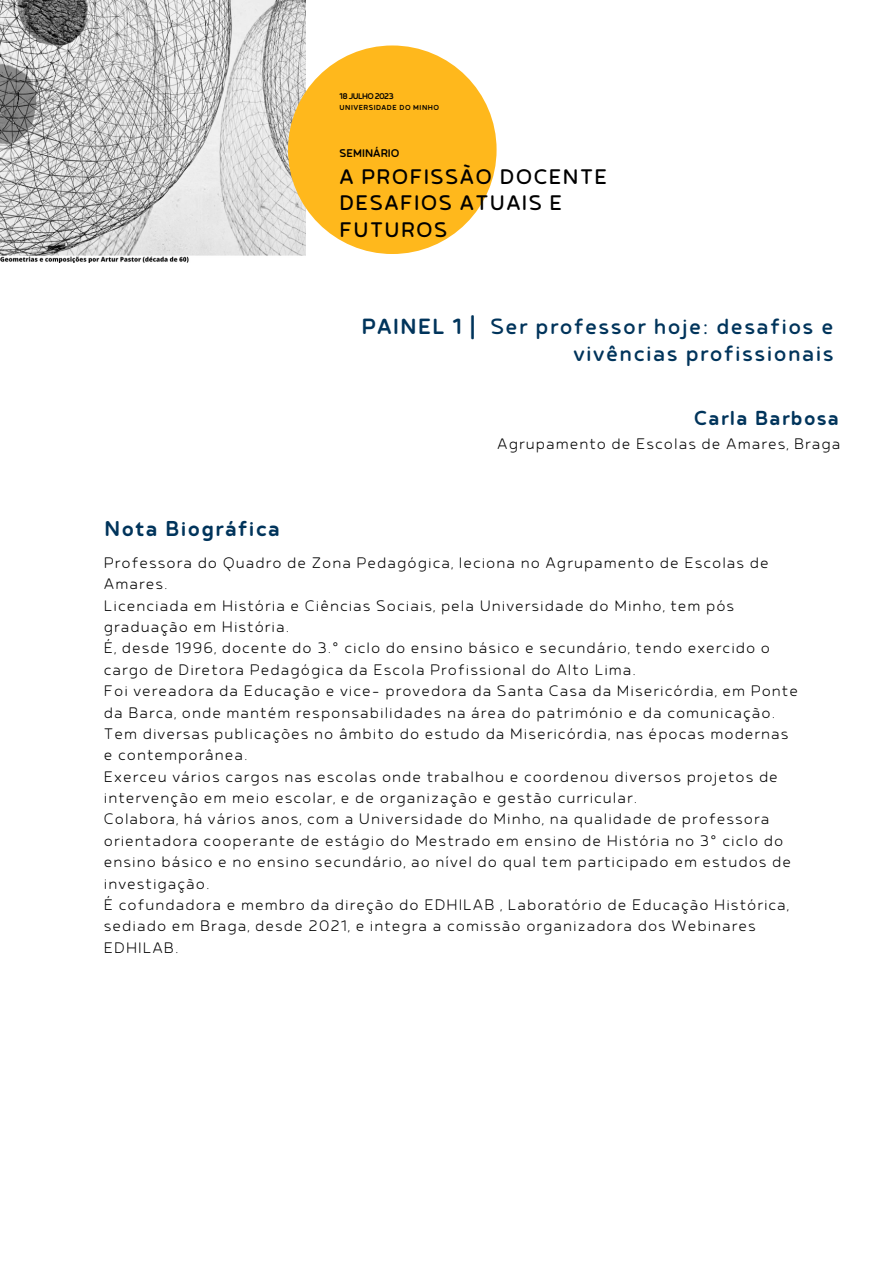
<style>
.page{position:relative;width:893px;height:1264px;background:#fff}
.page>*{position:absolute;margin:0;border:0;box-sizing:border-box;transform-origin:0 0}
.t1{font:25.95px/27px "Betm Rounded";letter-spacing:.055em;color:#00345b;text-align:right}
.t2{font:500 25.5px "Betm Rounded";letter-spacing:.055em;color:#00345b}
.t3{font:24.9px "Betm Rounded";letter-spacing:.055em;color:#000}
.t4{font:500 24px "Betm Rounded";letter-spacing:.055em;color:#00345b}
.t5{font:300 18px/21.3px "Betm Rounded";letter-spacing:.055em;color:#000}
.t6{font:500 13.2px "Betm Rounded";color:#000}
.t7{font:500 9.75px "Betm Rounded";letter-spacing:-.055em;color:#000}
.t8{font:500 8.7px "Betm Rounded";letter-spacing:.055em;color:#000}
.s1{font-weight:500}
</style>
<div class="page">
<img style="left:0;top:0;width:306px;height:262px">
<div style="left:288px;top:45px;width:208px;height:209px;background:#ffb81c;border-radius:50%"></div>
<p class="t7" style="left:339px;top:89px;width:56px">18JULHO2023</p>
<p class="t8" style="left:339px;top:101px;width:101px">UNIVERSIDADE DO MINHO</p>
<p class="t6" style="left:339px;top:143px;width:61px">SEMINÁRIO</p>
<p class="t3" style="left:339px;top:157px;width:269px">A PROFISSÃO DOCENTE</p>
<p class="t3" style="left:339px;top:183px;width:224px">DESAFIOS ATUAIS E</p>
<p class="t3" style="left:339px;top:210px;width:109px">FUTUROS</p>
<p class="t1" style="left:362px;top:310px;width:473px"><span class="s1">PAINEL 1 |</span> Ser professor hoje: desafios e vivências profissionais</p>
<p class="t4" style="left:694px;top:400px;width:146px">Carla Barbosa</p>
<p class="t2" style="left:105px;top:509px;width:177px">Nota Biográfica</p>
<p class="t5" style="left:497px;top:431px;width:345px">Agrupamento de Escolas de Amares, Braga</p>
<p class="t5" style="left:104px;top:550px;width:666px">Professora do Quadro de Zona Pedagógica, leciona no Agrupamento de Escolas de<br>Amares.</p>
<p class="t5" style="left:104px;top:593px;width:632px">Licenciada em História e Ciências Sociais, pela Universidade do Minho, tem pós graduação em História.</p>
<p class="t5" style="left:104px;top:635px;width:667px">É, desde 1996, docente do 3.º ciclo do ensino básico e secundário, tendo exercido o cargo de Diretora Pedagógica da Escola Profissional do Alto Lima.</p>
<p class="t5" style="left:104px;top:678px;width:695px">Foi vereadora da Educação e vice- provedora da Santa Casa da Misericórdia, em Ponte da Barca, onde mantém responsabilidades na área do património e da comunicação.<br>Tem diversas publicações no âmbito do estudo da Misericórdia, nas épocas modernas e contemporânea.</p>
<p class="t5" style="left:104px;top:763px;width:675px">Exerceu vários cargos nas escolas onde trabalhou e coordenou diversos projetos de intervenção em meio escolar, e de organização e gestão curricular.</p>
<p class="t5" style="left:104px;top:806px;width:688px">Colabora, há vários anos, com a Universidade do Minho, na qualidade de professora orientadora cooperante de estágio do Mestrado em ensino de História no 3º ciclo do ensino básico e no ensino secundário, ao nível do qual tem participado em estudos de investigação.</p>
<p class="t5" style="left:104px;top:892px;width:686px">É cofundadora e membro da direção do EDHILAB , Laboratório de Educação Histórica, sediado em Braga, desde 2021, e integra a comissão organizadora dos Webinares<br>EDHILAB.</p>
</div>
